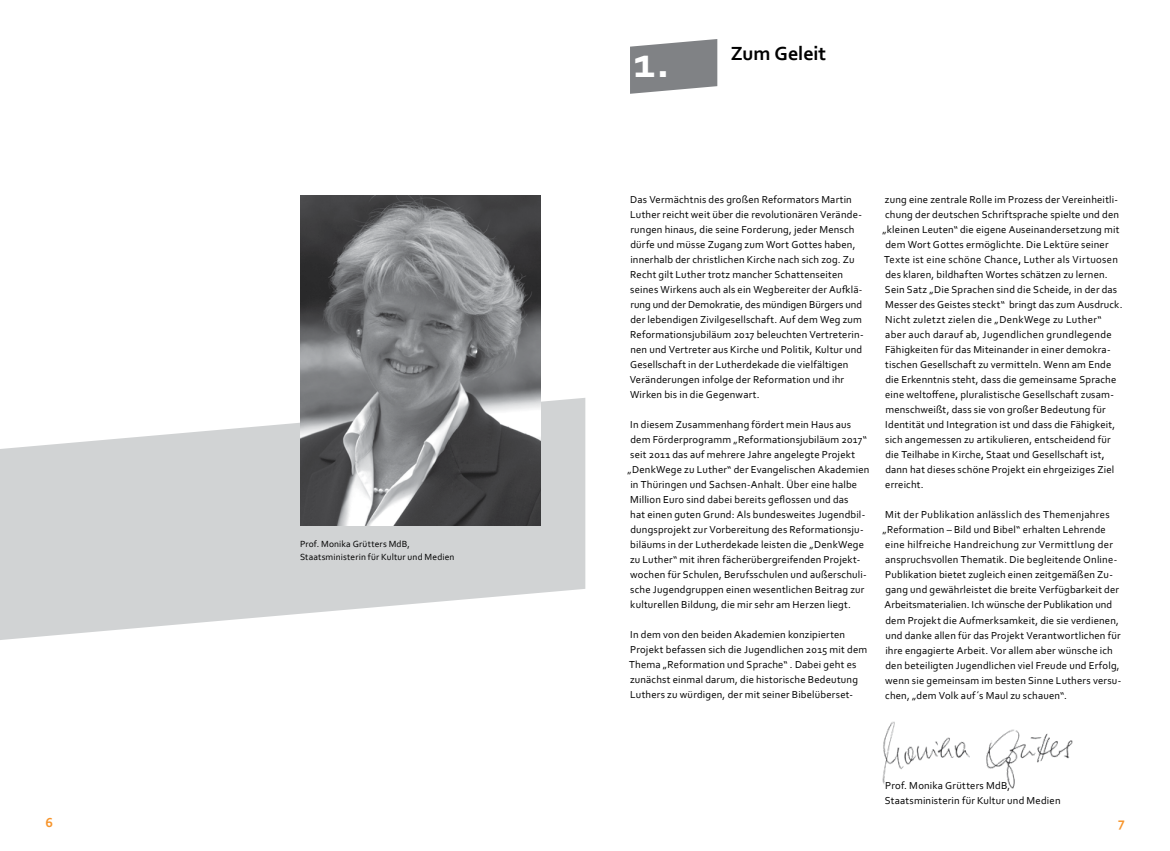
<style>
.page{position:relative;width:1170px;height:851px;background:#fff}
.page>*{position:absolute;margin:0;border:0;box-sizing:border-box;transform-origin:0 0}
.t1{font:700 45px "Corbel";color:#fff}
.t2{font:700 20px "Corbel";color:#000}
.t3{font:700 13.75px "Corbel";color:#f7942a}
.t4{font:10.62px/15px "Corbel 2";letter-spacing:.015em;color:#000}
.t5{font:10.62px/15px "Corbel";letter-spacing:.015em;color:#000}
.t6{font:9.38px/12.5px "Corbel 2";letter-spacing:.015em;color:#000}
.s1{font-family:"Corbel 2"}
</style>
<div class="page">
<svg style="left:630px;top:39px;width:87px;height:55px;background:#929396"></svg>
<svg style="left:0;top:397px;width:585px;height:243px;fill:#d1d3d4"></svg>
<img style="left:300px;top:195px;width:240px;height:330px">
<img style="left:882px;top:721px;width:191px;height:68px">
<p class="t6" style="left:300px;top:537px;width:156px">Prof. Monika Grütters MdB,<br>Staatsministerin für Kultur und Medien</p>
<h1 class="t1" style="left:633px;top:34px;width:38px">1.</h1>
<h2 class="t2" style="left:730px;top:41px;width:97px">Zum Geleit</h2>
<p class="t4" style="left:630px;top:192px;width:233px">Das Vermächtnis des großen Reformators Martin Luther reicht weit über die revolutionären Verände&shy;rungen hinaus, die seine Forderung, jeder Mensch dürfe und müsse Zugang zum Wort Gottes haben, innerhalb der christlichen Kirche nach sich zog. Zu Recht gilt Luther trotz mancher Schattenseiten</p>
<p class="t5" style="left:630px;top:282px;width:233px">seines Wirkens auch als ein Wegbereiter der Aufklä-</p>
<p class="t4" style="left:629px;top:297px;width:235px">rung und der Demokratie, des mündigen Bürgers und der lebendigen Zivilgesellschaft. Auf dem Weg zum Reformationsjubiläum 2017 beleuchten Vertreterin&shy;nen und Vertreter aus Kirche und Politik, Kultur und Gesellschaft in der Lutherdekade die vielfältigen Veränderungen infolge der Reformation und ihr Wirken bis in die Gegenwart.</p>
<p class="t4" style="left:627px;top:417px;width:243px">In diesem Zusammenhang fördert mein Haus aus dem Förderprogramm „Reformationsjubiläum 2017“ seit 2011 das auf mehrere Jahre angelegte Projekt „DenkWege zu Luther“ der Evangelischen Akademien</p>
<p class="t5" style="left:630px;top:477px;width:228px">in Thüringen und Sachsen-Anhalt. Über eine halbe<br>Million Euro sind dabei bereits geflossen und das</p>
<p class="t4" style="left:630px;top:507px;width:238px">hat einen guten Grund: Als bundesweites Jugendbil&shy;dungsprojekt zur Vorbereitung des Reformationsju&shy;biläums in der Lutherdekade leisten die „DenkWege zu Luther“ mit ihren fächerübergreifenden Projekt&shy;wochen für Schulen, Berufsschulen und außerschuli&shy;sche Jugendgruppen einen wesentlichen Beitrag zur kulturellen Bildung, die mir sehr am Herzen liegt.</p>
<p class="t4" style="left:630px;top:627px;width:238px">In dem von den beiden Akademien konzipierten<br>Projekt befassen sich die Jugendlichen 2015 mit dem</p>
<p class="t5" style="left:629px;top:657px;width:229px">Thema „Reformation und Sprache“ . Dabei geht es</p>
<p class="t4" style="left:630px;top:672px;width:229px">zunächst einmal darum, die historische Bedeutung<br>Luthers zu würdigen, der mit seiner Bibelüberset-</p>
<p class="t4" style="left:882px;top:192px;width:238px">zung eine zentrale Rolle im Prozess der Vereinheitli&shy;chung der deutschen Schriftsprache spielte und den „kleinen Leuten“ die eigene Auseinandersetzung mit dem Wort Gottes ermöglichte. Die Lektüre seiner</p>
<p class="t5" style="left:884px;top:252px;width:235px">Texte ist eine schöne Chance, Luther als Virtuosen</p>
<p class="t4" style="left:884px;top:267px;width:239px">des klaren, bildhaften Wortes schätzen zu lernen.<br>Sein Satz „Die Sprachen sind die Scheide, in der das Messer des Geistes steckt“ bringt das zum Ausdruck.<br>Nicht zuletzt zielen die „DenkWege zu Luther“ aber auch darauf ab, Jugendlichen grundlegende Fähigkeiten für das Miteinander in einer demokra&shy;tischen Gesellschaft zu vermitteln. Wenn am Ende die Erkenntnis steht, dass die gemeinsame Sprache</p>
<p class="t5" style="left:885px;top:387px;width:230px">eine weltoffene, pluralistische Gesellschaft zusam<span class="s1">-</span></p>
<p class="t4" style="left:885px;top:402px;width:231px">menschweißt, dass sie von großer Bedeutung für<br>Identität und Integration ist und dass die Fähigkeit, sich angemessen zu artikulieren, entscheidend für</p>
<p class="t5" style="left:885px;top:447px;width:221px">die Teilhabe in Kirche, Staat und Gesellschaft ist,</p>
<p class="t4" style="left:885px;top:462px;width:230px">dann hat dieses schöne Projekt ein ehrgeiziges Ziel erreicht.</p>
<p class="t5" style="left:882px;top:507px;width:229px">Mit der Publikation anlässlich des Themenjahres „Reformation – Bild und Bibel“ erhalten Lehrende</p>
<p class="t4" style="left:885px;top:537px;width:229px">eine hilfreiche Handreichung zur Vermittlung der</p>
<p class="t5" style="left:885px;top:552px;width:232px">anspruchsvollen Thematik. Die begleitende Online-</p>
<p class="t4" style="left:884px;top:567px;width:238px">Publikation bietet zugleich einen zeitgemäßen Zu&shy;gang und gewährleistet die breite Verfügbarkeit der Arbeitsmaterialien. Ich wünsche der Publikation und dem Projekt die Aufmerksamkeit, die sie verdienen, und danke allen für das Projekt Verantwortlichen für ihre engagierte Arbeit. Vor allem aber wünsche ich den beteiligten Jugendlichen viel Freude und Erfolg, wenn sie gemeinsam im besten Sinne Luthers versu&shy;chen, „dem Volk auf´s Maul zu schauen“.</p>
<p class="t4" style="left:884px;top:777px;width:177px">Prof. Monika Grütters MdB,<br>Staatsministerin für Kultur und Medien</p>
<p class="t3" style="left:45px;top:814px;width:9px">6</p>
<p class="t3" style="left:1118px;top:814px;width:8px">7</p>
</div>
